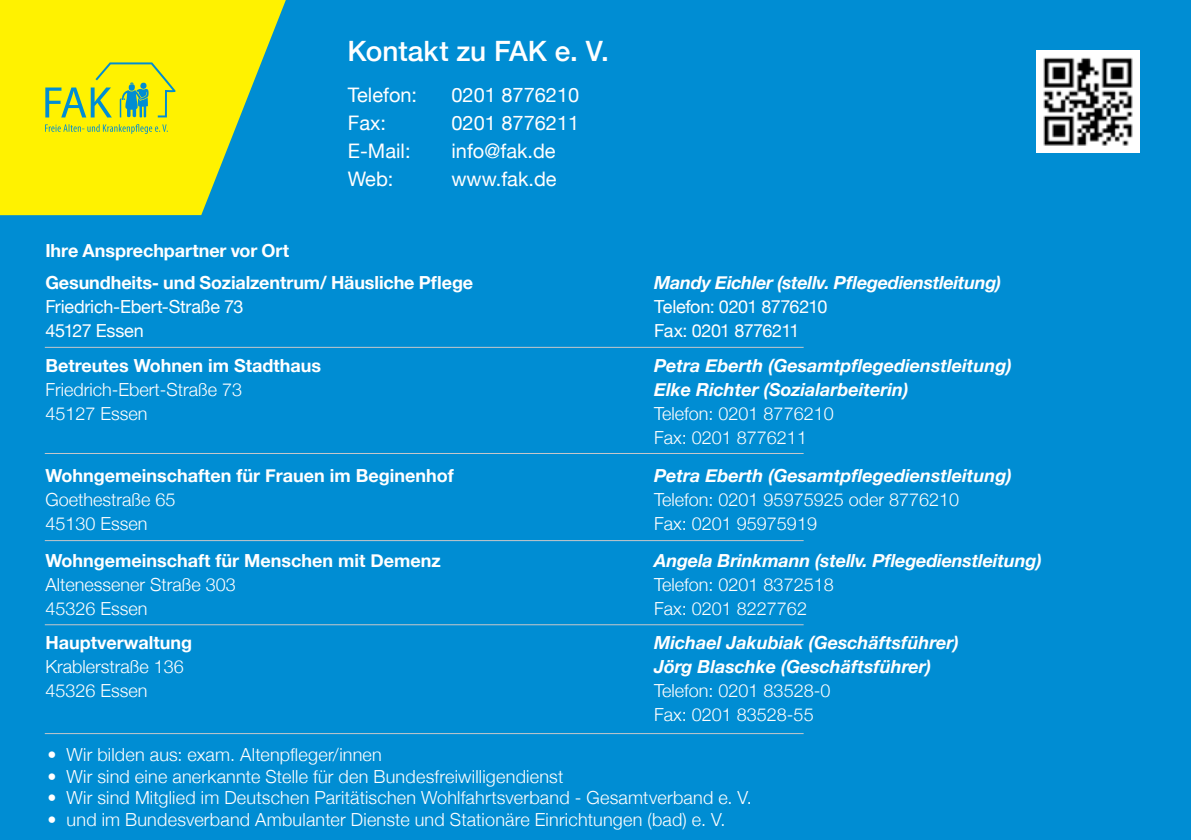
<style>
.page{position:relative;width:1191px;height:840px;background:#fff}
.page>*{position:absolute;margin:0;border:0;box-sizing:border-box;transform-origin:0 0}
.t1{font:500 28px "Helvetica Neue";color:#fff}
.t2{font:20px/28px "Helvetica Neue";color:#fff}
.t3{font:300 18px/24px "Helvetica Neue";color:#fff}
.t4{font:italic 700 18px/24px "Helvetica Neue";color:#fff}
.t5{font:700 18px "Helvetica Neue";color:#fff}
.t6{font:18px/24px "Helvetica Neue";letter-spacing:-.015em;color:#fff}
</style>
<div class="page">
<div style="left:0;top:0;width:1191px;height:839px;background:#008dd3"></div>
<img style="left:1037px;top:51px;width:102px;height:102px">
<hr style="left:45px;top:540px;width:758px;height:1px;background:#c7c8ca">
<hr style="left:45px;top:346px;width:758px;height:1px;background:#c7c8ca">
<hr style="left:45px;top:452px;width:758px;height:1px;background:#c7c8ca">
<hr style="left:45px;top:624px;width:758px;height:1px;background:#c7c8ca">
<svg style="left:0;top:0;width:286px;height:215px;fill:#fff200"></svg>
<svg style="left:42px;top:62px;width:133px;height:72px;background:#cede27"></svg>
<hr style="left:45px;top:732px;width:758px;height:1px;background:#c7c8ca">
<p class="t5" style="left:45px;top:236px;width:245px">Ihre Ansprechpartner vor Ort</p>
<h1 class="t1" style="left:347px;top:28px;width:263px">Kontakt zu FAK e. V.</h1>
<p class="t2" style="left:348px;top:82px;width:71px">Telefon:<br>Fax:<br>E-Mail:<br>Web:</p>
<p class="t2" style="left:451px;top:82px;width:129px">0201 8776210<br>0201 8776211 info@fak.de www.fak.de</p>
<p class="t5" style="left:45px;top:268px;width:429px">Gesundheits- und Sozialzentrum/ Häusliche Pflege</p>
<p class="t6" style="left:45px;top:295px;width:200px">Friedrich-Ebert-Straße 73<br>45127 Essen</p>
<p class="t5" style="left:45px;top:351px;width:277px">Betreutes Wohnen im Stadthaus</p>
<p class="t3" style="left:45px;top:376px;width:198px">Friedrich-Ebert-Straße 73<br>45127 Essen</p>
<p class="t5" style="left:45px;top:460px;width:410px">Wohngemeinschaften für Frauen im Beginenhof</p>
<p class="t3" style="left:45px;top:486px;width:132px">Goethestraße 65<br>45130 Essen</p>
<p class="t5" style="left:45px;top:545px;width:397px">Wohngemeinschaft für Menschen mit Demenz</p>
<p class="t3" style="left:45px;top:571px;width:192px">Altenessener Straße 303<br>45326 Essen</p>
<p class="t5" style="left:45px;top:628px;width:148px">Hauptverwaltung</p>
<p class="t3" style="left:45px;top:653px;width:140px">Krablerstraße 136<br>45326 Essen</p>
<p class="t4" style="left:654px;top:270px;width:348px">Mandy Eichler (stellv. Pflegedienstleitung)</p>
<p class="t6" style="left:654px;top:295px;width:175px">Telefon: 0201 8776210<br>Fax: 0201 8776211</p>
<p class="t4" style="left:654px;top:354px;width:359px">Petra Eberth (Gesamtpflegedienstleitung)<br>Elke Richter (Sozialarbeiterin)</p>
<p class="t3" style="left:654px;top:400px;width:181px">Telefon: 0201 8776210<br>Fax: 0201 8776211</p>
<p class="t4" style="left:654px;top:463px;width:359px">Petra Eberth (Gesamtpflegedienstleitung)</p>
<p class="t3" style="left:654px;top:486px;width:306px">Telefon: 0201 95975925 oder 8776210<br>Fax: 0201 95975919</p>
<p class="t4" style="left:654px;top:548px;width:389px">Angela Brinkmann (stellv. Pflegedienstleitung)</p>
<p class="t3" style="left:654px;top:571px;width:181px">Telefon: 0201 8372518<br>Fax: 0201 8227762</p>
<p class="t4" style="left:654px;top:630px;width:306px">Michael Jakubiak (Geschäftsführer)<br>Jörg Blaschke (Geschäftsführer)</p>
<p class="t3" style="left:654px;top:677px;width:178px">Telefon: 0201 83528-0<br>Fax: 0201 83528-55</p>
<p class="t3" style="left:48px;top:741px;width:336px">• Wir bilden aus: exam. Altenpfleger/innen</p>
<p class="t3" style="left:48px;top:762px;width:517px">• Wir sind eine anerkannte Stelle für den Bundesfreiwilligendienst</p>
<p class="t3" style="left:48px;top:784px;width:706px">• Wir sind Mitglied im Deutschen Paritätischen Wohlfahrtsverband - Gesamtverband e. V.</p>
<p class="t3" style="left:48px;top:805px;width:679px">• und im Bundesverband Ambulanter Dienste und Stationäre Einrichtungen (bad) e. V.</p>
</div>
